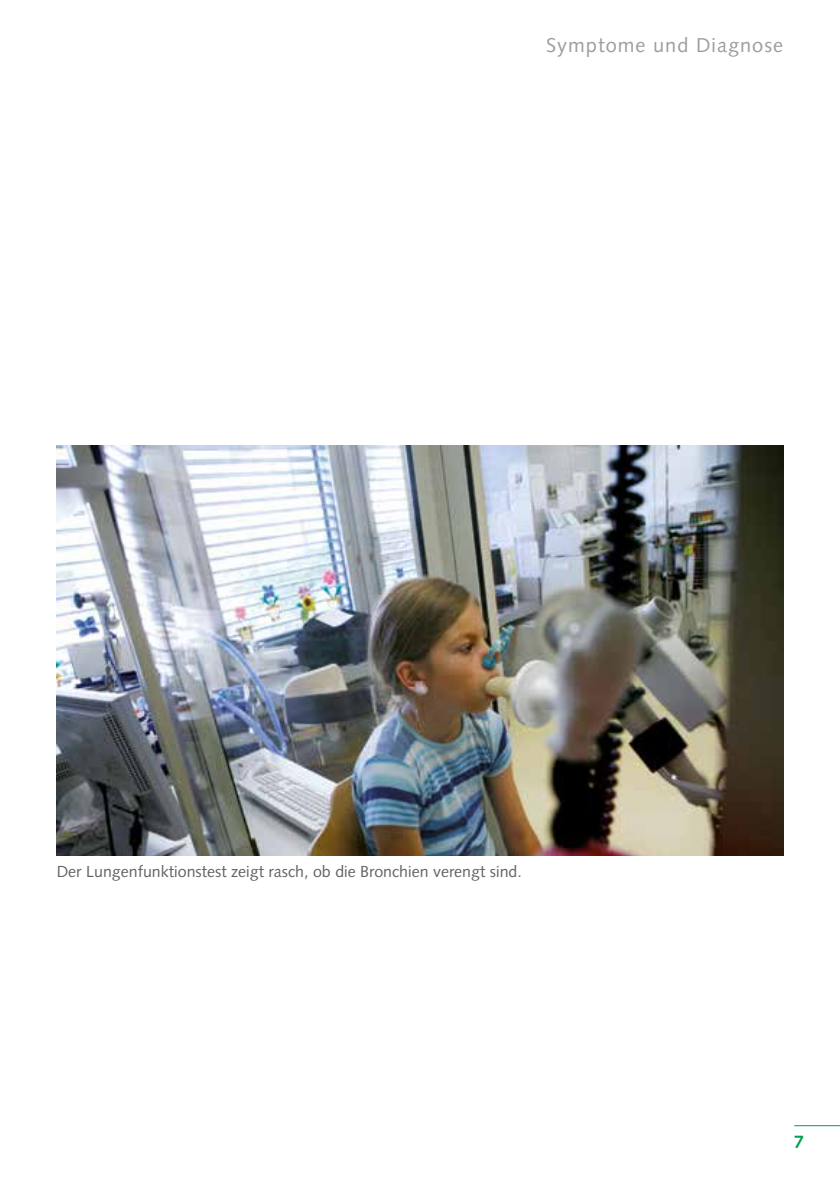
<style>
.page{position:relative;width:840px;height:1191px;background:#fff}
.page>*{position:absolute;margin:0;border:0;box-sizing:border-box;transform-origin:0 0}
.t1{font:20px "Syntax LT Std";letter-spacing:.05em;color:#9d9d9c}
.t2{font:700 18px "Syntax LT Std";color:#009e4d}
.t3{font:16px "Syntax LT Std";color:#646363}
</style>
<div class="page">
<hr style="left:793px;top:1125px;width:46px;height:1px;background:#009e4d">
<img style="left:57px;top:445px;width:725px;height:410px">
<p class="t1" style="left:546px;top:33px;width:238px">Symptome und Diagnose</p>
<p class="t3" style="left:57px;top:862px;width:466px">Der Lungenfunktionstest zeigt rasch, ob die Bronchien verengt sind.</p>
<p class="t2" style="left:793px;top:1130px;width:12px">7</p>
</div>
